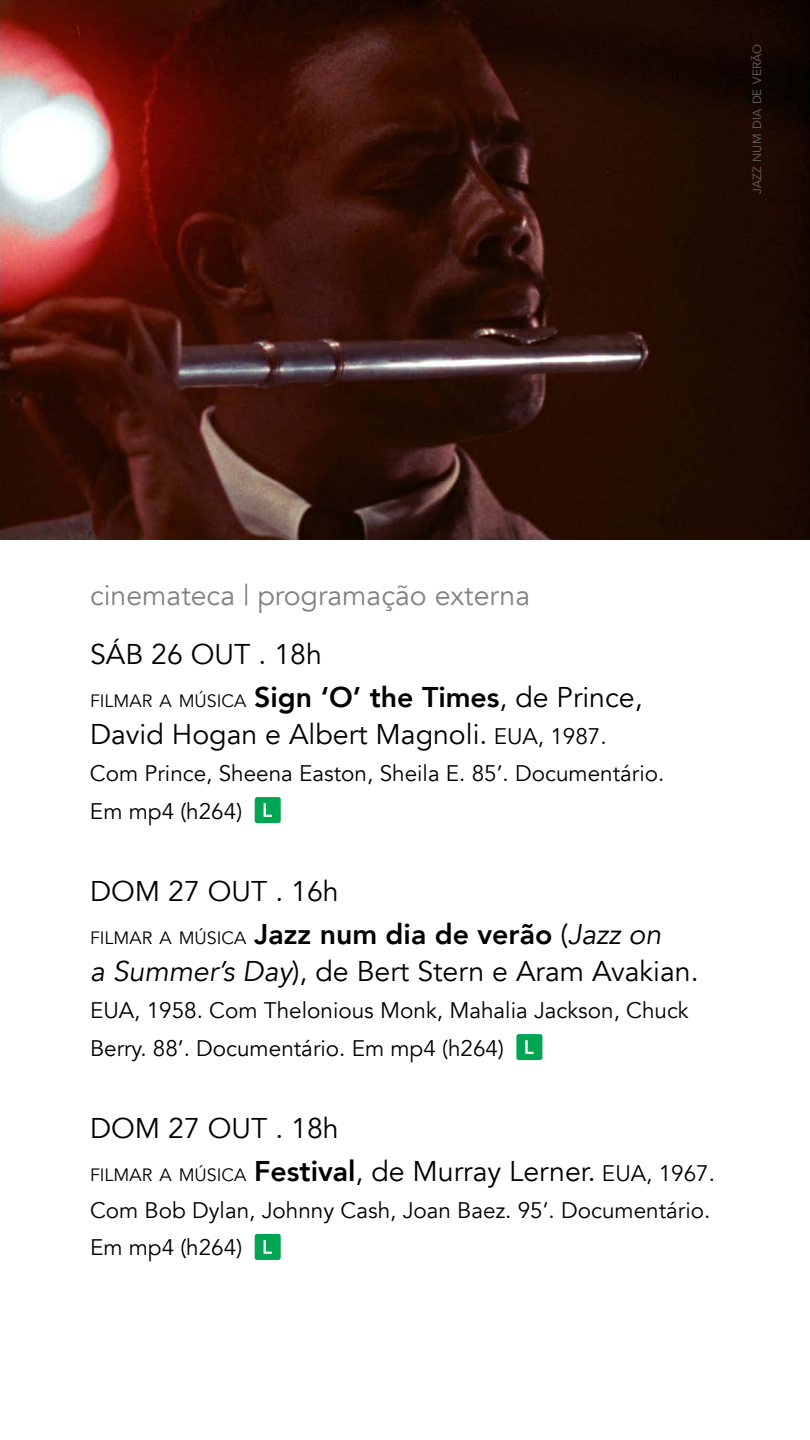
<style>
.page{position:relative;width:810px;height:1440px;background:#fff}
.page>*{position:absolute;margin:0;border:0;box-sizing:border-box;transform-origin:0 0}
.t1{font:28.5px/43.5px "Avenir";color:#000}
.t2{font:800 28.5px/43.5px "Avenir";color:#000}
.t3{font:28.5px "Avenir";color:#808285}
.t4{font:22.5px/37.1px "Avenir";color:#000}
.t5{font:11.93px "Avenir";color:#646464}
.s1{font-size:17.85px}
.s2{font-weight:800}
.s3{font-size:22.5px}
.s4{font-weight:400}
.s5{font-weight:400;font-size:17.85px}
.s6{font-weight:400;font-style:italic}
.s7{font-style:italic}
</style>
<div class="page">
<div style="left:255px;top:797px;width:26px;height:26px;background:#00a652;border-radius:3px"></div>
<svg style="left:264px;top:803px;width:8px;height:14px"></svg>
<div style="left:516px;top:1034px;width:26px;height:26px;background:#00a652;border-radius:3px"></div>
<svg style="left:525px;top:1040px;width:9px;height:14px"></svg>
<div style="left:255px;top:1234px;width:26px;height:26px;background:#00a652;border-radius:3px"></div>
<svg style="left:264px;top:1240px;width:8px;height:14px"></svg>
<img style="left:0;top:0;width:810px;height:540px">
<p class="t5" style="left:750px;top:194px;width:151px;rotate:-90deg">JAZZ NUM DIA DE VERÃO</p>
<p class="t3" style="left:90px;top:578px;width:442px">cinemateca | programação externa</p>
<p class="t1" style="left:90px;top:633px;width:554px">SÁB 26 OUT . 18h<br><span class="s1">FILMAR A MÚSICA</span> <span class="s2">Sign ‘O’ the Times</span>, de Prince,</p>
<p class="t1" style="left:90px;top:713px;width:518px">David Hogan e Albert Magnoli. <span class="s3">EUA, 1987.</span></p>
<p class="t4" style="left:90px;top:756px;width:576px">Com Prince, Sheena Easton, Sheila E. 85’. Documentário.<br>Em mp4 (h264)</p>
<p class="t2" style="left:90px;top:869px;width:573px"><span class="s4">DOM 27 OUT . 16h<br></span><span class="s5">FILMAR A MÚSICA</span> Jazz num dia de verão <span class="s4">(</span><span class="s6">Jazz on</span></p>
<p class="t1" style="left:90px;top:950px;width:610px"><span class="s7">a Summer’s Day</span>), de Bert Stern e Aram Avakian.</p>
<p class="t4" style="left:90px;top:993px;width:600px">EUA, 1958. Com Thelonious Monk, Mahalia Jackson, Chuck<br>Berry. 88’. Documentário. Em mp4 (h264)</p>
<p class="t1" style="left:90px;top:1107px;width:627px">DOM 27 OUT . 18h<br><span class="s1">FILMAR A MÚSICA</span> <span class="s2">Festival</span>, de Murray Lerner. <span class="s3">EUA, 1967.</span></p>
<p class="t4" style="left:90px;top:1192px;width:622px">Com Bob Dylan, Johnny Cash, Joan Baez. 95’. Documentário.<br>Em mp4 (h264)</p>
</div>
